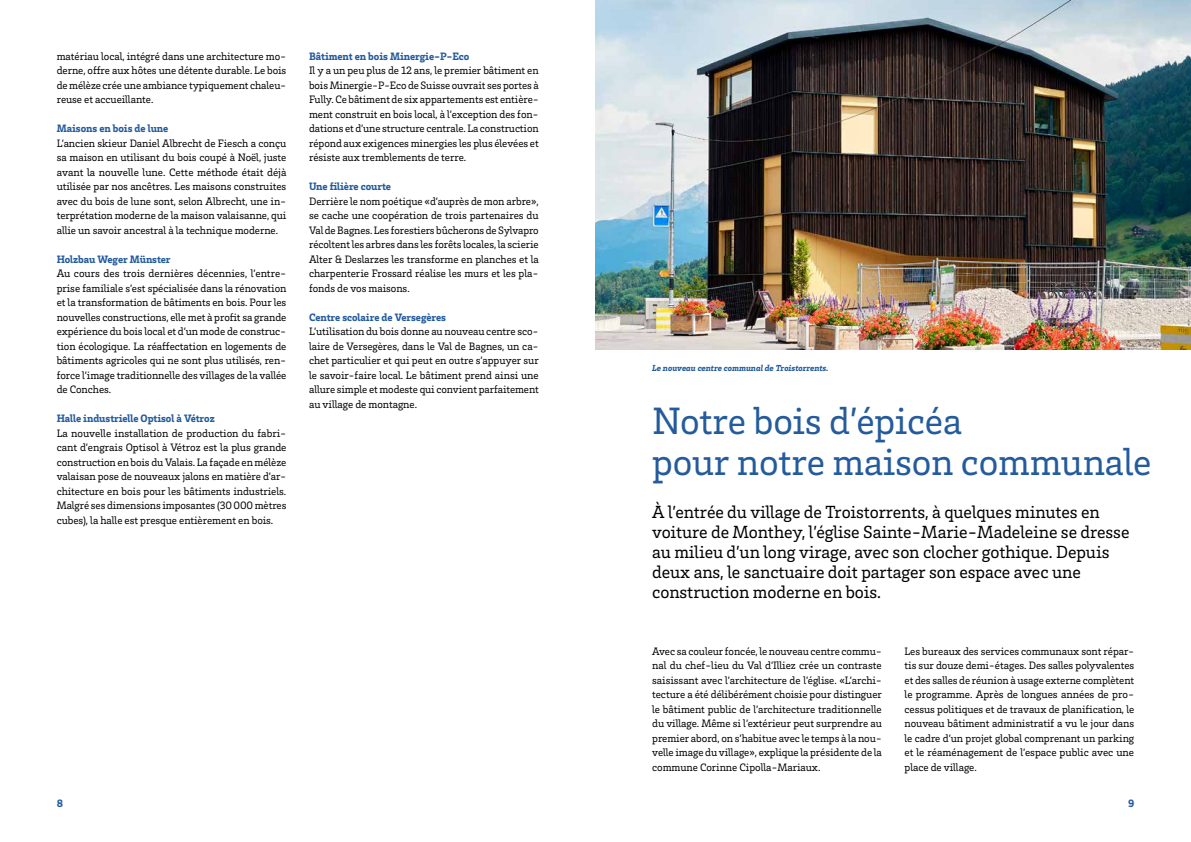
<style>
.page{position:relative;width:1191px;height:842px;background:#fff}
.page>*{position:absolute;margin:0;border:0;box-sizing:border-box;transform-origin:0 0}
.t1{font:39px/41px "Brix Slab";letter-spacing:-.005em;color:#245b9c}
.t2{font:18px/20px "Brix Slab";letter-spacing:-.005em;color:#000}
.t3{font:11px/14.5px "Brix Slab";letter-spacing:-.005em;color:#000;text-align:justify}
.t4{font:900 11px "Brix Slab";letter-spacing:-.005em;color:#245b9c}
.t5{font:italic 900 9px "Brix Slab";letter-spacing:-.005em;color:#245b9c}
</style>
<div class="page">
<img style="left:595px;top:0;width:596px;height:350px">
<p class="t3" style="left:57px;top:49px;width:231px">matériau local, intégré dans une architecture mo&shy;derne, offre aux hôtes une détente durable. Le bois de mélèze crée une ambiance typiquement chaleu&shy;reuse et accueillante.</p>
<p class="t4" style="left:57px;top:121px;width:113px">Maisons en bois de lune</p>
<p class="t3" style="left:57px;top:136px;width:231px">L’ancien skieur Daniel Albrecht de Fiesch a conçu sa maison en utilisant du bois coupé à Noël, juste avant la nouvelle lune. Cette méthode était déjà utilisée par nos ancêtres. Les maisons construites avec du bois de lune sont, selon Albrecht, une in&shy;terprétation moderne de la maison valaisanne, qui allie un savoir ancestral à la technique moderne.</p>
<p class="t4" style="left:57px;top:252px;width:115px">Holzbau Weger Münster</p>
<p class="t3" style="left:57px;top:266px;width:231px">Au cours des trois dernières décennies, l’entre&shy;prise familiale s’est spécialisée dans la rénovation et la transformation de bâtiments en bois. Pour les nouvelles constructions, elle met à profit sa grande expérience du bois local et d’un mode de construc&shy;tion écologique. La réaffectation en logements de bâtiments agricoles qui ne sont plus utilisés, ren&shy;force l’image traditionnelle des villages de la vallée de Conches.</p>
<p class="t4" style="left:57px;top:411px;width:159px">Halle industrielle Optisol à Vétroz</p>
<p class="t3" style="left:57px;top:426px;width:231px">La nouvelle installation de production du fabri&shy;cant d’engrais Optisol à Vétroz est la plus grande construction en bois du Valais. La façade en mélèze valaisan pose de nouveaux jalons en matière d’ar&shy;chitecture en bois pour les bâtiments industriels.<br>Malgré ses dimensions imposantes (30000 mètres cubes), la halle est presque entièrement en bois.</p>
<p class="t4" style="left:309px;top:49px;width:162px">Bâtiment en bois Minergie-P-Eco</p>
<p class="t3" style="left:309px;top:63px;width:231px">Il y a un peu plus de 12 ans, le premier bâtiment en bois Minergie-P-Eco de Suisse ouvrait ses portes à Fully. Ce bâtiment de six appartements est entière&shy;ment construit en bois local, à l’exception des fon&shy;dations et d’une structure centrale. La construction répond aux exigences minergies les plus élevées et résiste aux tremblements de terre.</p>
<p class="t4" style="left:309px;top:179px;width:83px">Une filière courte</p>
<p class="t3" style="left:309px;top:194px;width:231px">Derrière le nom poétique «d’auprès de mon arbre», se cache une coopération de trois partenaires du Val de Bagnes. Les forestiers bûcherons de Sylvapro récoltent les arbres dans les forêts locales, la scierie Alter &amp; Deslarzes les transforme en planches et la charpenterie Frossard réalise les murs et les pla&shy;fonds de vos maisons.</p>
<p class="t4" style="left:309px;top:310px;width:138px">Centre scolaire de Versegères</p>
<p class="t3" style="left:309px;top:324px;width:231px">L’utilisation du bois donne au nouveau centre sco&shy;laire de Versegères, dans le Val de Bagnes, un ca&shy;chet particulier et qui peut en outre s’appuyer sur le savoir-faire local. Le bâtiment prend ainsi une allure simple et modeste qui convient parfaitement au village de montagne.</p>
<p class="t5" style="left:652px;top:361px;width:178px">Le nouveau centre communal de Troistorrents.</p>
<h1 class="t1" style="left:652px;top:399px;width:501px">Notre bois d’épicéa<br>pour notre maison communale</h1>
<p class="t2" style="left:652px;top:501px;width:479px">À l’entrée du village de Troistorrents, à quelques minutes en voiture de Monthey, l’église Sainte-Marie-Madeleine se dresse au milieu d’un long virage, avec son clocher gothique. Depuis deux ans, le sanctuaire doit partager son espace avec une construction moderne en bois.</p>
<p class="t3" style="left:652px;top:643px;width:231px">Avec sa couleur foncée, le nouveau centre commu&shy;nal du chef-lieu du Val d’Illiez crée un contraste saisissant avec l’architecture de l’église. «L’archi&shy;tecture a été délibérément choisie pour distinguer le bâtiment public de l’architecture traditionnelle du village. Même si l’extérieur peut surprendre au premier abord, on s’habitue avec le temps à la nou&shy;velle image du village», explique la présidente de la commune Corinne Cipolla-Mariaux.</p>
<p class="t3" style="left:904px;top:643px;width:231px">Les bureaux des services communaux sont répar&shy;tis sur douze demi-étages. Des salles polyvalentes et des salles de réunion à usage externe complètent le programme. Après de longues années de pro&shy;cessus politiques et de travaux de planification, le nouveau bâtiment administratif a vu le jour dans le cadre d’un projet global comprenant un parking et le réaménagement de l’espace public avec une place de village.</p>
<p class="t4" style="left:57px;top:796px;width:8px">8</p>
<p class="t4" style="left:1128px;top:796px;width:8px">9</p>
</div>
